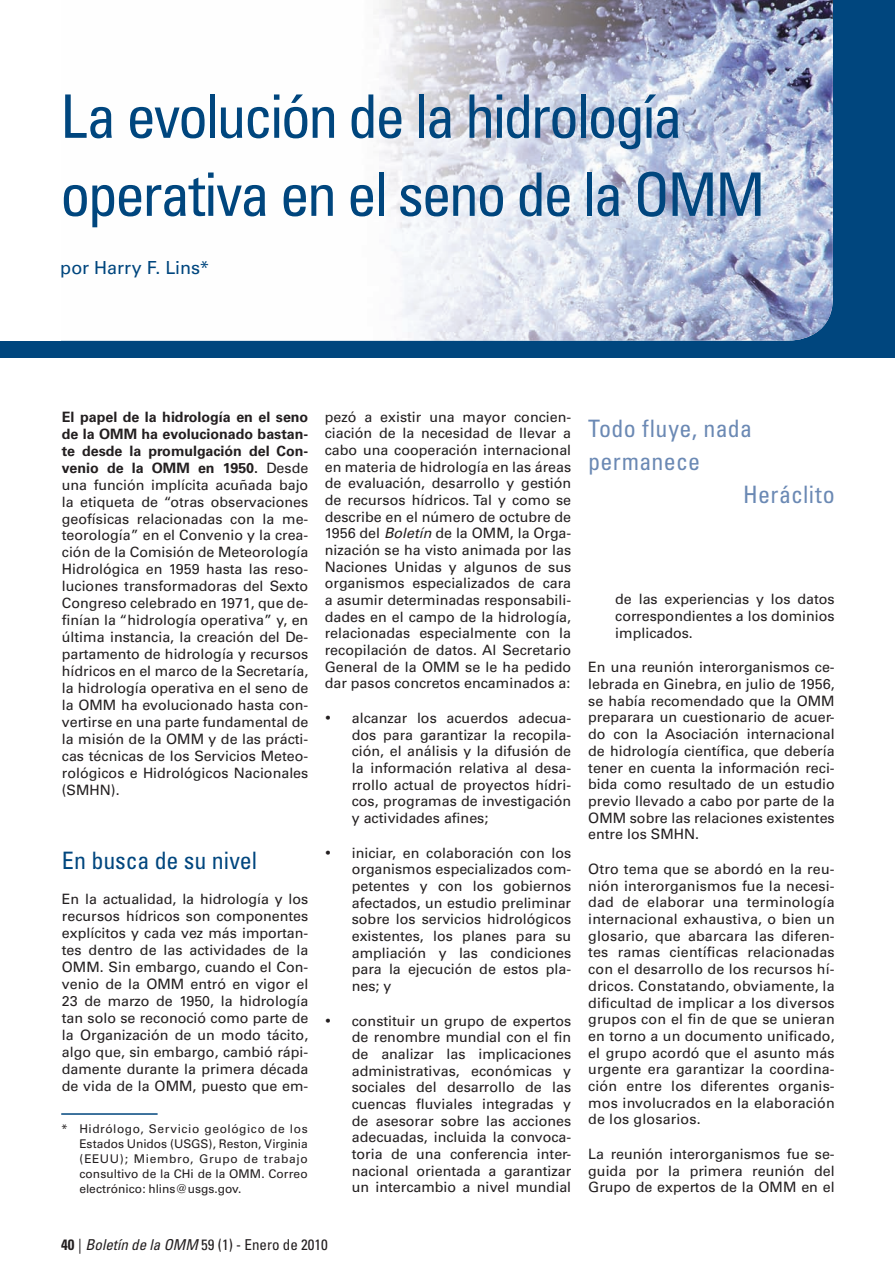
<style>
.page{position:relative;width:896px;height:1266px;background:#fff}
.page>*{position:absolute;margin:0;border:0;box-sizing:border-box;transform-origin:0 0}
.Heading_0__article{font:condensed 60px/78px "Univers";letter-spacing:-.04em;color:#00467e}
.t1{font:condensed 24px "Univers";letter-spacing:.015em;color:#6b89b4}
.Heading_1{font:condensed 24px "Univers";letter-spacing:-.005em;color:#00467e}
.Author__by{font:18px "Univers";color:#00467e}
.t2{font:condensed 15px "Univers";color:#231f20}
.t3{font:14.25px/16.6px "Univers";color:#231f20;text-align:justify}
.Footnote__1col{font:12px/15px "Univers";color:#231f20;text-align:justify}
.s1{font-weight:700}
.s2{font-style:italic}
</style>
<div class="page">
<div style="left:0;top:0;width:895px;height:358px;background:#00467e"></div>
<img style="left:61px;top:0;width:771px;height:340px">
<div style="left:0;top:0;width:61px;height:340px;background:#fff"></div>
<hr style="left:61px;top:1113px;width:97px;height:1px;background:#00467e">
<p class="Heading_0__article" style="left:60px;top:77px;width:706px">La evolución de la hidrología operativa en el seno de la OMM</p>
<p class="Author__by" style="left:60px;top:257px;width:151px">por Harry F. Lins*</p>
<p class="Heading_0__article" style="left:61px;top:213px;width:102px">Title</p>
<p class="t3" style="left:62px;top:408px;width:248px"><span class="s1">El papel de la hidrología en el seno de la OMM ha evolucionado bastan&shy;te desde la promulgación del Con&shy;venio de la OMM en 1950.</span> Desde una función implícita acuñada bajo la etiqueta de “otras observaciones geofísicas relacionadas con la me&shy;teorología” en el Convenio y la crea&shy;ción de la Comisión de Meteorología Hidrológica en 1959 hasta las reso&shy;luciones transformadoras del Sexto Congreso celebrado en 1971, que de&shy;finían la “hidrología operativa” y, en última instancia, la creación del De&shy;partamento de hidrología y recursos hídricos en el marco de la Secretaría, la hidrología operativa en el seno de la OMM ha evolucionado hasta con&shy;vertirse en una parte fundamental de la misión de la OMM y de las prácti&shy;cas técnicas de los Servicios Meteo&shy;rológicos e Hidrológicos Nacionales (SMHN).</p>
<p class="Heading_1" style="left:62px;top:845px;width:197px">En busca de su nivel</p>
<p class="t3" style="left:62px;top:890px;width:248px">En la actualidad, la hidrología y los recursos hídricos son componentes explícitos y cada vez más importan&shy;tes dentro de las actividades de la OMM. Sin embargo, cuando el Con&shy;venio de la OMM entró en vigor el 23 de marzo de 1950, la hidrología tan solo se reconoció como parte de la Organización de un modo tácito, algo que, sin embargo, cambió rápi&shy;damente durante la primera década de vida de la OMM, puesto que em-</p>
<p class="Footnote__1col" style="left:79px;top:1120px;width:230px;text-indent:-18px">* Hidrólogo, Servicio geológico de los Estados Unidos (USGS), Reston, Virginia (EEUU); Miembro, Grupo de trabajo consultivo de la CHi de la OMM. Correo electrónico: hlins@usgs.gov.</p>
<p class="t3" style="left:325px;top:408px;width:248px">pezó a existir una mayor concien&shy;ciación de la necesidad de llevar a cabo una cooperación internacional en materia de hidrología en las áreas de evaluación, desarrollo y gestión de recursos hídricos. Tal y como se describe en el número de octubre de 1956 del <span class="s2">Boletín</span> de la OMM, la Orga&shy;nización se ha visto animada por las Naciones Unidas y algunos de sus organismos especializados de cara a asumir determinadas responsabili&shy;dades en el campo de la hidrología, relacionadas especialmente con la recopilación de datos. Al Secretario General de la OMM se le ha pedido dar pasos concretos encaminados a:</p>
<p class="t3" style="left:352px;top:709px;width:221px;text-indent:-27px">• alcanzar los acuerdos adecua&shy;dos para garantizar la recopila&shy;ción, el análisis y la difusión de la información relativa al desa&shy;rrollo actual de proyectos hídri&shy;cos, programas de investigación y actividades afines;</p>
<p class="t3" style="left:352px;top:844px;width:221px;text-indent:-27px">• iniciar, en colaboración con los organismos especializados com&shy;petentes y con los gobiernos afectados, un estudio preliminar sobre los servicios hidrológicos existentes, los planes para su ampliación y las condiciones para la ejecución de estos pla&shy;nes; y</p>
<p class="t3" style="left:352px;top:1012px;width:221px;text-indent:-27px">• constituir un grupo de expertos de renombre mundial con el fin de analizar las implicaciones administrativas, económicas y sociales del desarrollo de las cuencas fluviales integradas y de asesorar sobre las acciones adecuadas, incluida la convoca&shy;toria de una conferencia inter&shy;nacional orientada a garantizar un intercambio a nivel mundial</p>
<p class="t2" style="left:61px;top:1234px;width:268px"><span class="s1">40</span> | <span class="s2">Boletín de la OMM</span> 59 (1) - Enero de 2010</p>
<p class="t1" style="left:588px;top:413px;width:165px">Todo fluye, nada</p>
<p class="t1" style="left:588px;top:446px;width:113px">permanece</p>
<p class="t1" style="left:743px;top:479px;width:93px">Heráclito</p>
<p class="t3" style="left:615px;top:591px;width:221px">de las experiencias y los datos correspondientes a los dominios implicados.</p>
<p class="t3" style="left:588px;top:659px;width:248px">En una reunión interorganismos ce&shy;lebrada en Ginebra, en julio de 1956, se había recomendado que la OMM preparara un cuestionario de acuer&shy;do con la Asociación internacional de hidrología científica, que debería tener en cuenta la información reci&shy;bida como resultado de un estudio previo llevado a cabo por parte de la OMM sobre las relaciones existentes entre los SMHN.</p>
<p class="t3" style="left:588px;top:860px;width:248px">Otro tema que se abordó en la reu&shy;nión interorganismos fue la necesi&shy;dad de elaborar una terminología internacional exhaustiva, o bien un glosario, que abarcara las diferen&shy;tes ramas científicas relacionadas con el desarrollo de los recursos hí&shy;dricos. Constatando, obviamente, la dificultad de implicar a los diversos grupos con el fin de que se unieran en torno a un documento unificado, el grupo acordó que el asunto más urgente era garantizar la coordina&shy;ción entre los diferentes organis&shy;mos involucrados en la elaboración de los glosarios.</p>
<p class="t3" style="left:588px;top:1145px;width:248px">La reunión interorganismos fue se&shy;guida por la primera reunión del Grupo de expertos de la OMM en el</p>
</div>
